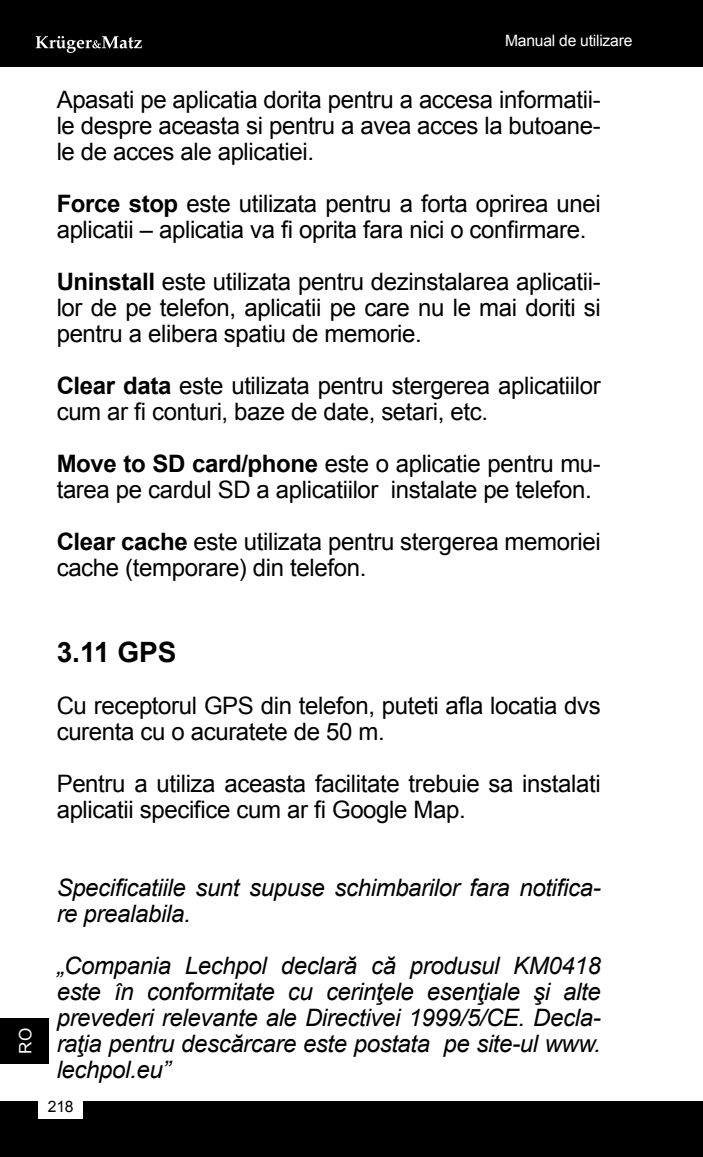
<style>
.page{position:relative;width:703px;height:1157px;background:#fff}
.page>*{position:absolute;margin:0;border:0;box-sizing:border-box;transform-origin:0 0}
.t1{font:700 28px "Arial";color:#000}
.t2{font:24px/26px "Arial";letter-spacing:-.015em;color:#000}
.t3{font:italic 24px/26px "Arial";letter-spacing:-.015em;color:#000}
.t4{font:17.2px "Arial";color:#fff}
.t5{font:15.6px "Arial";letter-spacing:-.015em;color:#fff}
.t6{font:15.6px "Arial";color:#000}
.s1{font-weight:700}
</style>
<div class="page">
<div style="left:0;top:0;width:703px;height:67px;background:#000"></div>
<svg style="left:36px;top:36px;width:106px;height:17px"></svg>
<div style="left:0;top:1101px;width:703px;height:56px;background:#000"></div>
<div style="left:39px;top:1095px;width:44px;height:24px;background:#fff"></div>
<div style="left:0;top:1018px;width:48px;height:45px;background:#000"></div>
<p class="t5" style="left:505px;top:30px;width:129px">Manual de utilizare</p>
<p class="t2" style="left:57px;top:87px;width:546px;text-align:justify">Apasati pe aplicatia dorita pentru a accesa informatii&shy;le despre aceasta si pentru a avea acces la butoane&shy;le de acces ale aplicatiei.</p>
<p class="t2" style="left:57px;top:191px;width:546px"><span class="s1">Force stop</span> este utilizata pentru a forta oprirea unei aplicatii – aplicatia va fi oprita fara nici o confirmare.</p>
<p class="t2" style="left:57px;top:269px;width:546px;text-align:justify"><span class="s1">Uninstall</span> este utilizata pentru dezinstalarea aplicatii&shy;lor de pe telefon, aplicatii pe care nu le mai doriti si pentru a elibera spatiu de memorie.</p>
<p class="t2" style="left:57px;top:373px;width:546px"><span class="s1">Clear data</span> este utilizata pentru stergerea aplicatiilor cum ar fi conturi, baze de date, setari, etc.</p>
<p class="t2" style="left:57px;top:451px;width:546px"><span class="s1">Move to SD card/phone</span> este o aplicatie pentru mu&shy;tarea pe cardul SD a aplicatiilor instalate pe telefon.</p>
<p class="t2" style="left:57px;top:529px;width:546px"><span class="s1">Clear cache</span> este utilizata pentru stergerea memoriei cache (temporare) din telefon.</p>
<p class="t1" style="left:57px;top:633px;width:121px">3.11 GPS</p>
<p class="t2" style="left:57px;top:693px;width:546px">Cu receptorul GPS din telefon, puteti afla locatia dvs curenta cu o acuratete de 50 m.</p>
<p class="t2" style="left:57px;top:771px;width:546px">Pentru a utiliza aceasta facilitate trebuie sa instalati aplicatii specifice cum ar fi Google Map.</p>
<p class="t4" style="left:14px;top:1053px;width:27px;rotate:-90deg">RO</p>
<p class="t3" style="left:57px;top:875px;width:546px">Specificatiile sunt supuse schimbarilor fara notifica&shy;re prealabila.</p>
<p class="t3" style="left:57px;top:953px;width:546px;text-align:justify">„Compania Lechpol declară că produsul KM0418 este în conformitate cu cerinţele esenţiale şi alte prevederi relevante ale Directivei 1999/5/CE. Decla&shy;raţia pentru descărcare este postata pe site-ul www. lechpol.eu”</p>
<p class="t6" style="left:48px;top:1096px;width:27px">218</p>
</div>
